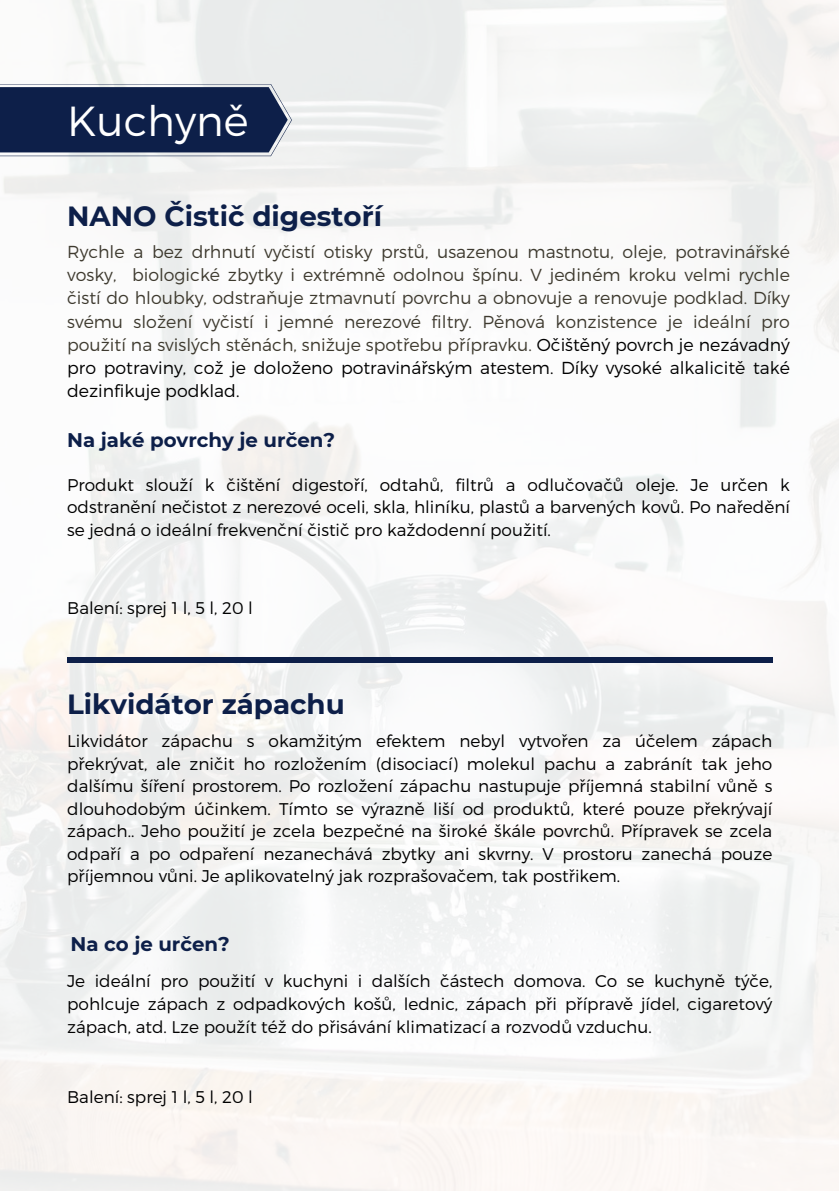
<style>
.page{position:relative;width:839px;height:1191px;background:#fff}
.page>*{position:absolute;margin:0;border:0;box-sizing:border-box;transform-origin:0 0}
.t1{font:300 42px "Montserrat";color:#fff}
.t2{font:700 27.8px "Montserrat";color:#0d1f49}
.t3{font:700 19.8px "Montserrat";color:#0d1f49}
.t4{font:300 17.4px/23.2px "Montserrat";color:#3e3a2f;text-align:justify}
.t5{font:300 17px/22.6px "Montserrat";color:#000;text-align:justify}
.s1{color:#000}
</style>
<div class="page">
<img style="left:0;top:0;width:838px;height:1191px">
<hr style="left:67px;top:658px;width:705px;height:4px;background:#0d1f49">
<svg style="left:0;top:84px;width:292px;height:72px;background:#29395d"></svg>
<h1 class="t1" style="left:67px;top:95px;width:183px">Kuchyně</h1>
<h2 class="t2" style="left:67px;top:196px;width:316px">NANO Čistič digestoří</h2>
<p class="t4" style="left:67px;top:240px;width:724px">Rychle a bez drhnutí vyčistí otisky prstů, usazenou mastnotu, oleje, potravinářské vosky, biologické zbytky i extrémně odolnou špínu. V jediném kroku velmi rychle čistí do hloubky, odstraňuje ztmavnutí povrchu a obnovuje a renovuje podklad. Díky svému složení vyčistí i jemné nerezové filtry. Pěnová konzistence je ideální pro použití na svislých stěnách, snižuje spotřebu přípravku. <span class="s1">Očištěný povrch je nezávadný pro potraviny, což je doloženo potravinářským atestem. Díky vysoké alkalicitě také dezinfikuje podklad.</span></p>
<p class="t3" style="left:67px;top:426px;width:269px">Na jaké povrchy je určen?</p>
<p class="t5" style="left:67px;top:473px;width:724px">Produkt slouží k čištění digestoří, odtahů, filtrů a odlučovačů oleje. Je určen k odstranění nečistot z nerezové oceli, skla, hliníku, plastů a barvených kovů. Po naředění se jedná o ideální frekvenční čistič pro každodenní použití.</p>
<p class="t5" style="left:67px;top:597px;width:187px">Balení: sprej 1 l, 5 l, 20 l</p>
<h2 class="t2" style="left:67px;top:684px;width:279px">Likvidátor zápachu</h2>
<p class="t5" style="left:67px;top:730px;width:706px">Likvidátor zápachu s okamžitým efektem nebyl vytvořen za účelem zápach překrývat, ale zničit ho rozložením (disociací) molekul pachu a zabránít tak jeho dalšímu šíření prostorem. Po rozložení zápachu nastupuje příjemná stabilní vůně s dlouhodobým účinkem. Tímto se výrazně liší od produktů, které pouze překrývají zápach.. Jeho použití je zcela bezpečné na široké škále povrchů. Přípravek se zcela odpaří a po odpaření nezanechává zbytky ani skvrny. V prostoru zanechá pouze příjemnou vůni. Je aplikovatelný jak rozprašovačem, tak postřikem.</p>
<p class="t3" style="left:70px;top:930px;width:161px">Na co je určen?</p>
<p class="t5" style="left:67px;top:970px;width:706px">Je ideální pro použití v kuchyni i dalších částech domova. Co se kuchyně týče, pohlcuje zápach z odpadkových košů, lednic, zápach při přípravě jídel, cigaretový zápach, atd. Lze použít též do přisávání klimatizací a rozvodů vzduchu.</p>
<p class="t5" style="left:67px;top:1085px;width:187px">Balení: sprej 1 l, 5 l, 20 l</p>
</div>
